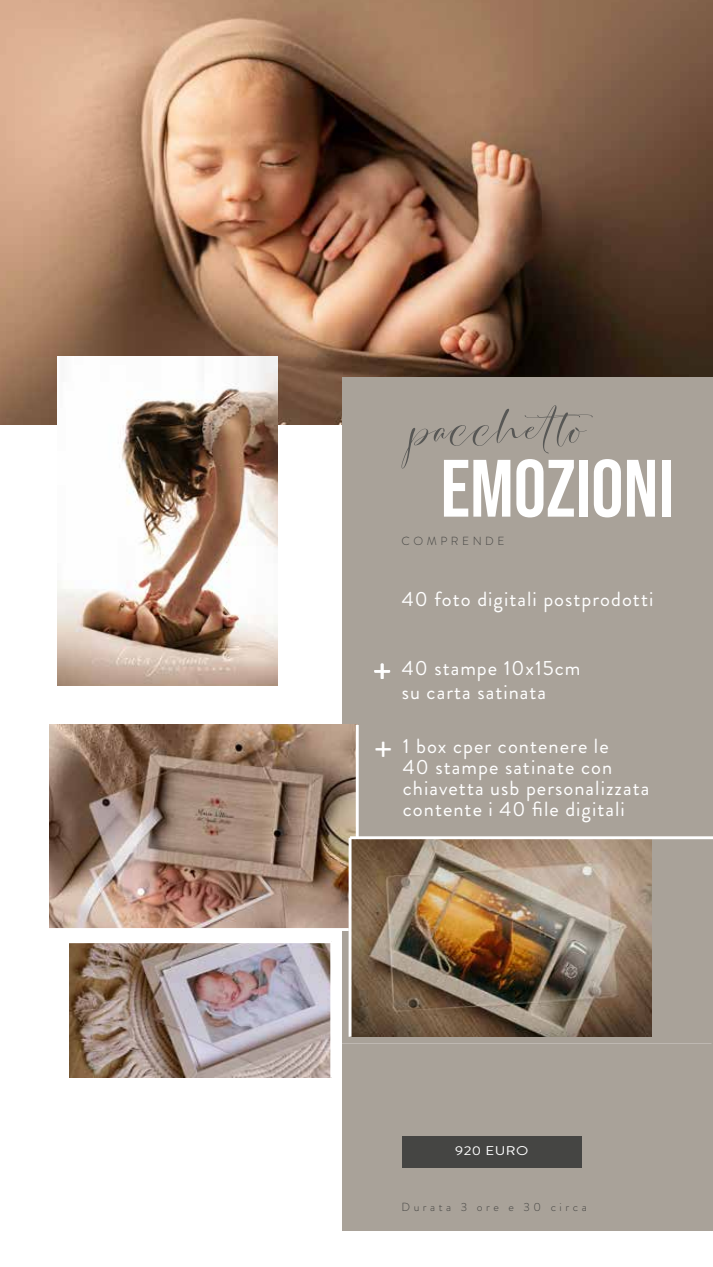
<style>
.page{position:relative;width:713px;height:1267px;background:#fff}
.page>*{position:absolute;margin:0;border:0;box-sizing:border-box;transform-origin:0 0}
.t1{font:81.15px "Bebas Neue";color:#fff}
.t2{font:72.3px "Simplified";letter-spacing:.01em;color:#575755;scale:1.38 1}
.t3{font:36.6px "Brandon Grotesque";color:#fff}
.t4{font:20.55px/21px "Brandon Grotesque";letter-spacing:.05em;color:#fff}
.t5{font:12.6px "Brandon Grotesque";letter-spacing:.03em;color:#fff;scale:1.18 1}
.t6{font:300 11.7px "Brandon Grotesque";letter-spacing:.3em;color:#454543}
.s1{font-size:36.6px}
</style>
<div class="page">
<img style="left:0;top:0;width:712px;height:424px">
<div style="left:342px;top:377px;width:370px;height:854px;background:#a9a299"></div>
<div style="left:402px;top:1135px;width:180px;height:32px;background:#454543"></div>
<img style="left:58px;top:356px;width:219px;height:329px">
<img style="left:70px;top:943px;width:260px;height:134px">
<img style="left:49px;top:725px;width:307px;height:203px">
<hr style="left:356px;top:725px;width:2px;height:199px;background:#fff">
<img style="left:351px;top:839px;width:300px;height:197px">
<hr style="left:350px;top:836px;width:362px;height:3px;background:#fff">
<hr style="left:0;top:928px;width:349px;height:3px;background:#fff">
<hr style="left:348px;top:837px;width:3px;height:199px;background:#fff">
<h2 class="t2" style="left:411px;top:395px;width:147px">pacchetto</h2>
<h1 class="t1" style="left:440px;top:442px;width:235px">EMOZIONI</h1>
<p class="t6" style="left:401px;top:532px;width:104px">COMPRENDE</p>
<p class="t4" style="left:401px;top:589px;width:253px">40 foto digitali postprodotti</p>
<h3 class="t3" style="left:373px;top:646px;width:20px">+</h3>
<p class="t4" style="left:401px;top:656px;width:180px;line-height:24px">40 stampe 10x15cm su carta satinata</p>
<p class="t4" style="left:403px;top:735px;width:248px;text-indent:-29px"><span class="s1">+</span> 1 box cper contenere le<br>40 stampe satinate con chiavetta usb personalizzata contente i 40 file digitali</p>
<p class="t5" style="left:455px;top:1142px;width:64px">920 EURO</p>
<p class="t6" style="left:401px;top:1198px;width:186px">Durata 3 ore e 30 circa</p>
</div>
